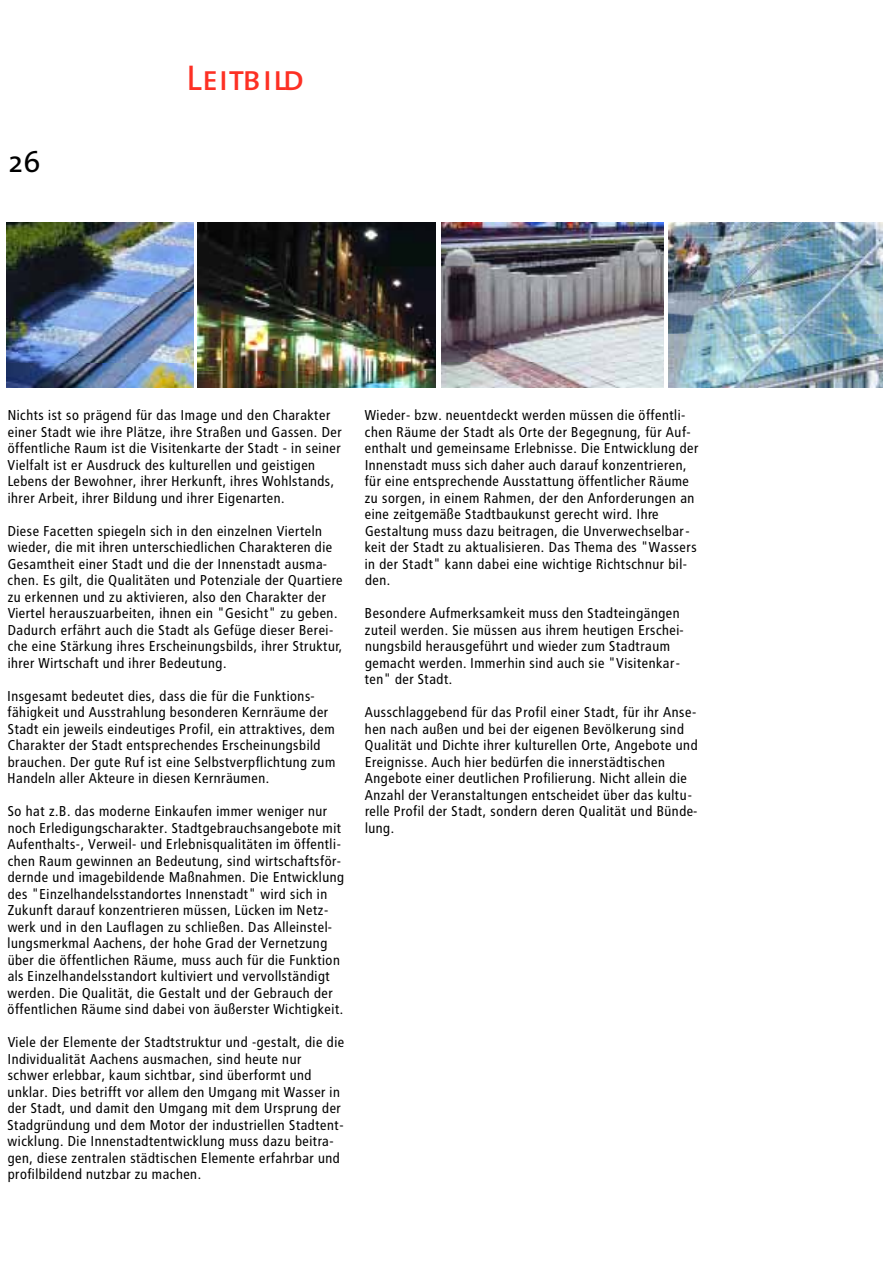
<style>
.page{position:relative;width:893px;height:1265px;background:#fff}
.page>*{position:absolute;margin:0;border:0;box-sizing:border-box;transform-origin:0 0}
.t1{font:36px "The Mix Caps";color:#fd3024}
.t2{font:30px "The Mix";color:#000}
.t3{font:14.25px/16.5px "Transit";color:#000}
</style>
<div class="page">
<img style="left:6px;top:222px;width:187px;height:165px">
<img style="left:197px;top:222px;width:238px;height:165px">
<img style="left:441px;top:222px;width:222px;height:165px">
<img style="left:668px;top:222px;width:214px;height:165px">
<h2 class="t2" style="left:9px;top:150px;width:33px">26</h2>
<h1 class="t1" style="left:186px;top:63px;width:118px">Leitbild</h1>
<p class="t3" style="left:8px;top:408px;width:336px">Nichts ist so prägend für das Image und den Charakter einer Stadt wie ihre Plätze, ihre Straßen und Gassen. Der öffentliche Raum ist die Visitenkarte der Stadt - in seiner Vielfalt ist er Ausdruck des kulturellen und geistigen Lebens der Bewohner, ihrer Herkunft, ihres Wohlstands, ihrer Arbeit, ihrer Bildung und ihrer Eigenarten.</p>
<p class="t3" style="left:8px;top:523px;width:337px">Diese Facetten spiegeln sich in den einzelnen Vierteln wieder, die mit ihren unterschiedlichen Charakteren die Gesamtheit einer Stadt und die der Innenstadt ausma&shy;chen. Es gilt, die Qualitäten und Potenziale der Quartiere zu erkennen und zu aktivieren, also den Charakter der Viertel herauszuarbeiten, ihnen ein "Gesicht" zu geben.<br>Dadurch erfährt auch die Stadt als Gefüge dieser Berei&shy;che eine Stärkung ihres Erscheinungsbilds, ihrer Struktur, ihrer Wirtschaft und ihrer Bedeutung.</p>
<p class="t3" style="left:8px;top:688px;width:330px">Insgesamt bedeutet dies, dass die für die Funktions&shy;fähigkeit und Ausstrahlung besonderen Kernräume der Stadt ein jeweils eindeutiges Profil, ein attraktives, dem Charakter der Stadt entsprechendes Erscheinungsbild brauchen. Der gute Ruf ist eine Selbstverpflichtung zum Handeln aller Akteure in diesen Kernräumen.</p>
<p class="t3" style="left:8px;top:804px;width:338px">So hat z.B. das moderne Einkaufen immer weniger nur noch Erledigungscharakter. Stadtgebrauchsangebote mit Aufenthalts-, Verweil- und Erlebnisqualitäten im öffentli&shy;chen Raum gewinnen an Bedeutung, sind wirtschaftsför&shy;dernde und imagebildende Maßnahmen. Die Entwicklung des "Einzelhandelsstandortes Innenstadt" wird sich in Zukunft darauf konzentrieren müssen, Lücken im Netz&shy;werk und in den Lauflagen zu schließen. Das Alleinstel&shy;lungsmerkmal Aachens, der hohe Grad der Vernetzung über die öffentlichen Räume, muss auch für die Funktion als Einzelhandelsstandort kultiviert und vervollständigt werden. Die Qualität, die Gestalt und der Gebrauch der öffentlichen Räume sind dabei von äußerster Wichtigkeit.</p>
<p class="t3" style="left:8px;top:1035px;width:338px">Viele der Elemente der Stadtstruktur und -gestalt, die die Individualität Aachens ausmachen, sind heute nur schwer erlebbar, kaum sichtbar, sind überformt und unklar. Dies betrifft vor allem den Umgang mit Wasser in der Stadt, und damit den Umgang mit dem Ursprung der Stadgründung und dem Motor der industriellen Stadtent&shy;wicklung. Die Innenstadtentwicklung muss dazu beitra&shy;gen, diese zentralen städtischen Elemente erfahrbar und profilbildend nutzbar zu machen.</p>
<p class="t3" style="left:365px;top:408px;width:336px">Wieder- bzw. neuentdeckt werden müssen die öffentli&shy;chen Räume der Stadt als Orte der Begegnung, für Auf&shy;enthalt und gemeinsame Erlebnisse. Die Entwicklung der Innenstadt muss sich daher auch darauf konzentrieren, für eine entsprechende Ausstattung öffentlicher Räume zu sorgen, in einem Rahmen, der den Anforderungen an eine zeitgemäße Stadtbaukunst gerecht wird. Ihre Gestaltung muss dazu beitragen, die Unverwechselbar&shy;keit der Stadt zu aktualisieren. Das Thema des "Wassers in der Stadt" kann dabei eine wichtige Richtschnur bil&shy;den.</p>
<p class="t3" style="left:365px;top:606px;width:321px">Besondere Aufmerksamkeit muss den Stadteingängen zuteil werden. Sie müssen aus ihrem heutigen Erschei&shy;nungsbild herausgeführt und wieder zum Stadtraum gemacht werden. Immerhin sind auch sie "Visitenkar&shy;ten" der Stadt.</p>
<p class="t3" style="left:365px;top:705px;width:335px">Ausschlaggebend für das Profil einer Stadt, für ihr Anse&shy;hen nach außen und bei der eigenen Bevölkerung sind Qualität und Dichte ihrer kulturellen Orte, Angebote und Ereignisse. Auch hier bedürfen die innerstädtischen Angebote einer deutlichen Profilierung. Nicht allein die Anzahl der Veranstaltungen entscheidet über das kultu&shy;relle Profil der Stadt, sondern deren Qualität und Bünde&shy;lung.</p>
</div>
